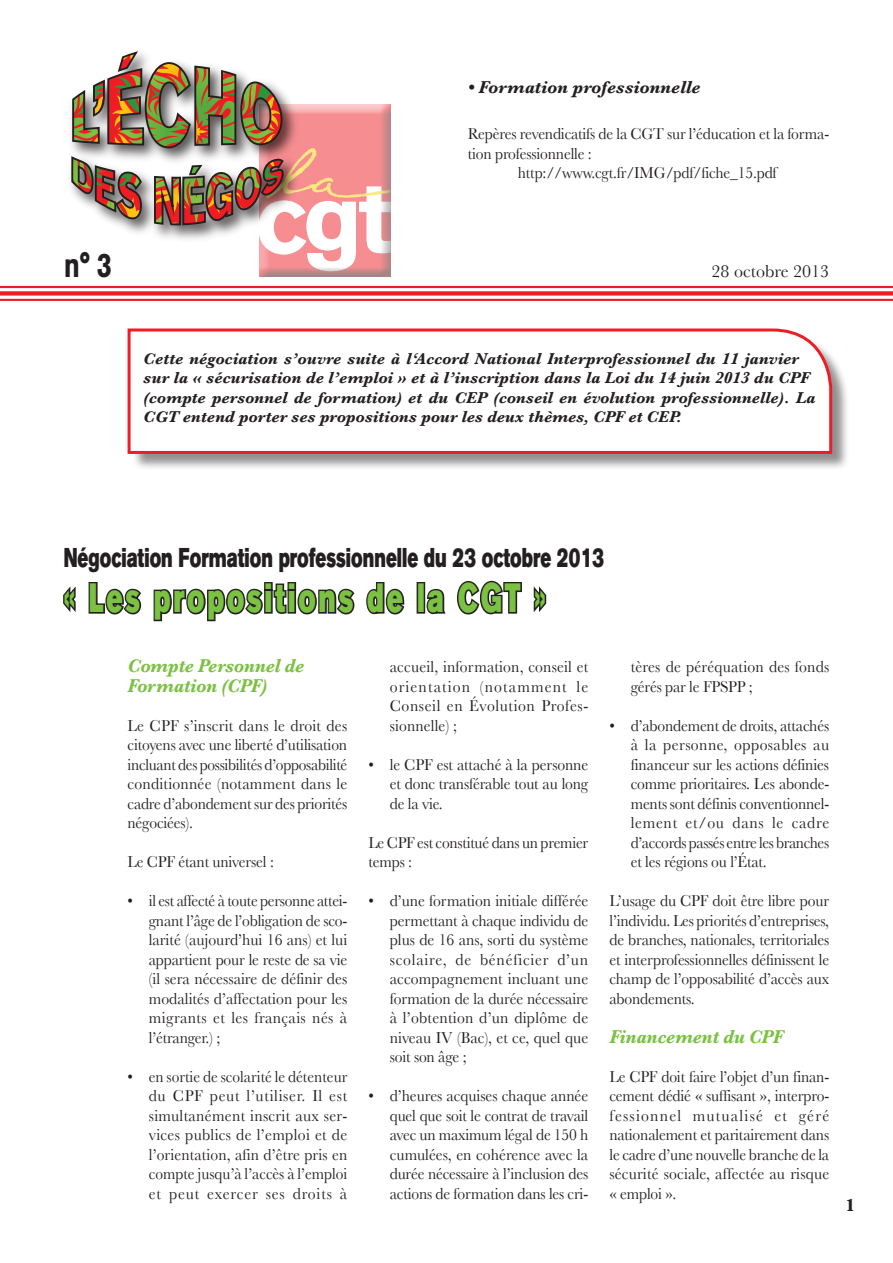
<style>
.page{position:relative;width:893px;height:1263px;background:#fff}
.page>*{position:absolute;margin:0;border:0;box-sizing:border-box;transform-origin:0 0}
.t1{font:40.5px "Akzidenz Grotesk BE Super";letter-spacing:.1em;color:#7bc142;scale:.67 1}
.t2{font:700 33.75px "Akzidenz Grotesk BE";color:#231f20;scale:.8 1}
.t3{font:27px "Akzidenz Grotesk BE Super";color:#231f20;scale:.67 1}
.t4{font:italic 700 19.5px/19.5px "Baskerville";letter-spacing:-.01em;color:#7bc142;scale:.94 1}
.t5{font:italic 700 18px "Baskerville";color:#231f20}
.t6{font:18px "Baskerville";color:#231f20}
.t7{font:700 18px "Baskerville";color:#231f20}
.t8{font:16.5px/19.5px "Baskerville";letter-spacing:-.01em;color:#231f20;text-align:justify;scale:.94 1}
.t9{font:italic 700 16.5px/19.5px "Baskerville";color:#231f20}
.t10{font:16.5px/19.5px "Baskerville";letter-spacing:-.01em;color:#231f20;text-align:justify;scale:.95 1}
.t11{font:16.5px/19.5px "Baskerville";letter-spacing:.01em;color:#231f20;scale:.95 1}
</style>
<div class="page">
<div style="left:258px;top:104px;width:134px;height:174px;background:#231f20;opacity:.75"></div>
<svg style="left:70px;top:51px;width:321px;height:220px"></svg>
<hr style="left:0;top:286px;width:893px;height:2px;background:#ee1d23">
<div style="left:0;top:291px;width:893px;height:5px;background:#ee1d23"></div>
<hr style="left:0;top:299px;width:893px;height:2px;background:#ee1d23">
<div style="left:131px;top:332px;width:719px;height:139px;background:#231f20;opacity:.5"></div>
<svg style="left:127px;top:328px;width:707px;height:127px"></svg>
<svg style="left:63px;top:586px;width:13px;height:26px"></svg>
<svg style="left:88px;top:582px;width:54px;height:33px"></svg>
<svg style="left:153px;top:582px;width:202px;height:40px"></svg>
<svg style="left:366px;top:582px;width:39px;height:33px"></svg>
<div style="left:417px;top:582px;width:8px;height:32px;border:3px solid #231f20"></div>
<svg style="left:424px;top:587px;width:22px;height:28px"></svg>
<svg style="left:457px;top:580px;width:65px;height:35px"></svg>
<svg style="left:533px;top:586px;width:14px;height:26px"></svg>
<h2 class="t2" style="left:64px;top:246px;width:62px">n° 3</h2>
<p class="t5" style="left:468px;top:77px;width:234px">• Formation professionnelle</p>
<p class="t8" style="left:468px;top:124px;width:386px">Repères revendicatifs de la CGT sur l’éducation et la forma-</p>
<p class="t8" style="left:468px;top:144px;width:133px">tion professionnelle :</p>
<p class="t8" style="left:518px;top:163px;width:277px">http://www.cgt.fr/IMG/pdf/fiche_15.pdf</p>
<p class="t6" style="left:712px;top:261px;width:119px">28 octobre 2013</p>
<p class="t9" style="left:143px;top:349px;width:674px">Cette négociation s’ouvre suite à l‘Accord National Interprofessionnel du 11 janvier sur la « sécurisation de l’emploi » et à l’inscription dans la Loi du 14 juin 2013 du CPF (compte personnel de formation) et du CEP (conseil en évolution professionnelle). La CGT entend porter ses propositions pour les deux thèmes, CPF et CEP.</p>
<h3 class="t3" style="left:64px;top:542px;width:808px">Négociation Formation professionnelle du 23 octobre 2013</h3>
<h1 class="t1" style="left:64px;top:574px;width:721px">« Les propositions de la CGT »</h1>
<p class="t4" style="left:128px;top:656px;width:189px">Compte Personnel de<br>Formation (CPF)</p>
<p class="t10" style="left:128px;top:715px;width:233px">Le CPF s’inscrit dans le droit des citoyens avec une liberté d’utilisation incluant des possibilités d’opposabilité conditionnée (notamment dans le cadre d’abondement sur des priorités négociées).</p>
<p class="t8" style="left:128px;top:852px;width:157px">Le CPF étant universel :</p>
<p class="t8" style="left:149px;top:891px;width:213px;text-indent:-21px">• il est affecté à toute personne attei&shy;gnant l’âge de l’obligation de sco&shy;larité (aujourd’hui 16 ans) et lui appartient pour le reste de sa vie (il sera nécessaire de définir des modalités d’affectation pour les migrants et les français nés à l’étranger.) ;</p>
<p class="t8" style="left:149px;top:1066px;width:213px;text-indent:-21px">• en sortie de scolarité le détenteur du CPF peut l’utiliser. Il est simultanément inscrit aux ser&shy;vices publics de l’emploi et de l’orientation, afin d’être pris en compte jusqu’à l’accès à l’emploi et peut exercer ses droits à</p>
<p class="t8" style="left:390px;top:657px;width:213px">accueil, information, conseil et orientation (notamment le Conseil en évolution Profes&shy;sionnelle) ;</p>
<p class="t8" style="left:390px;top:754px;width:213px;text-indent:-21px">• le CPF est attaché à la personne et donc transférable tout au long de la vie.</p>
<p class="t8" style="left:369px;top:832px;width:235px">Le CPF est constitué dans un premier temps :</p>
<p class="t8" style="left:390px;top:891px;width:213px;text-indent:-21px">• d’une formation initiale différée permettant à chaque individu de plus de 16 ans, sorti du système scolaire, de bénéficier d’un accompagnement incluant une formation de la durée nécessaire à l’obtention d’un diplôme de niveau IV (Bac), et ce, quel que soit son âge ;</p>
<p class="t8" style="left:390px;top:1086px;width:213px;text-indent:-21px">• d’heures acquises chaque année quel que soit le contrat de travail avec un maximum légal de 150 h cumulées, en cohérence avec la durée nécessaire à l’inclusion des actions de formation dans les cri-</p>
<p class="t11" style="left:631px;top:657px;width:210px">tères de péréquation des fonds gérés par le FPSPP ;</p>
<p class="t8" style="left:631px;top:715px;width:213px;text-indent:-21px">• d’abondement de droits, attachés à la personne, opposables au financeur sur les actions définies comme prioritaires. Les abonde&shy;ments sont définis conventionnel&shy;lement et/ou dans le cadre d’accords passés entre les branches et les régions ou l’état.</p>
<p class="t8" style="left:609px;top:891px;width:235px">L’usage du CPF doit être libre pour l’individu. Les priorités d’entreprises, de branches, nationales, territoriales et interprofessionnelles définissent le champ de l’opposabilité d’accès aux abondements.</p>
<p class="t4" style="left:609px;top:1026px;width:186px">Financement du CPF</p>
<p class="t8" style="left:609px;top:1066px;width:235px">Le CPF doit faire l’objet d’un finan&shy;cement dédié « suffisant », interpro&shy;fessionnel mutualisé et géré nationalement et paritairement dans le cadre d’une nouvelle branche de la sécurité sociale, affectée au risque « emploi ».</p>
<p class="t7" style="left:846px;top:1195px;width:11px">1</p>
</div>
